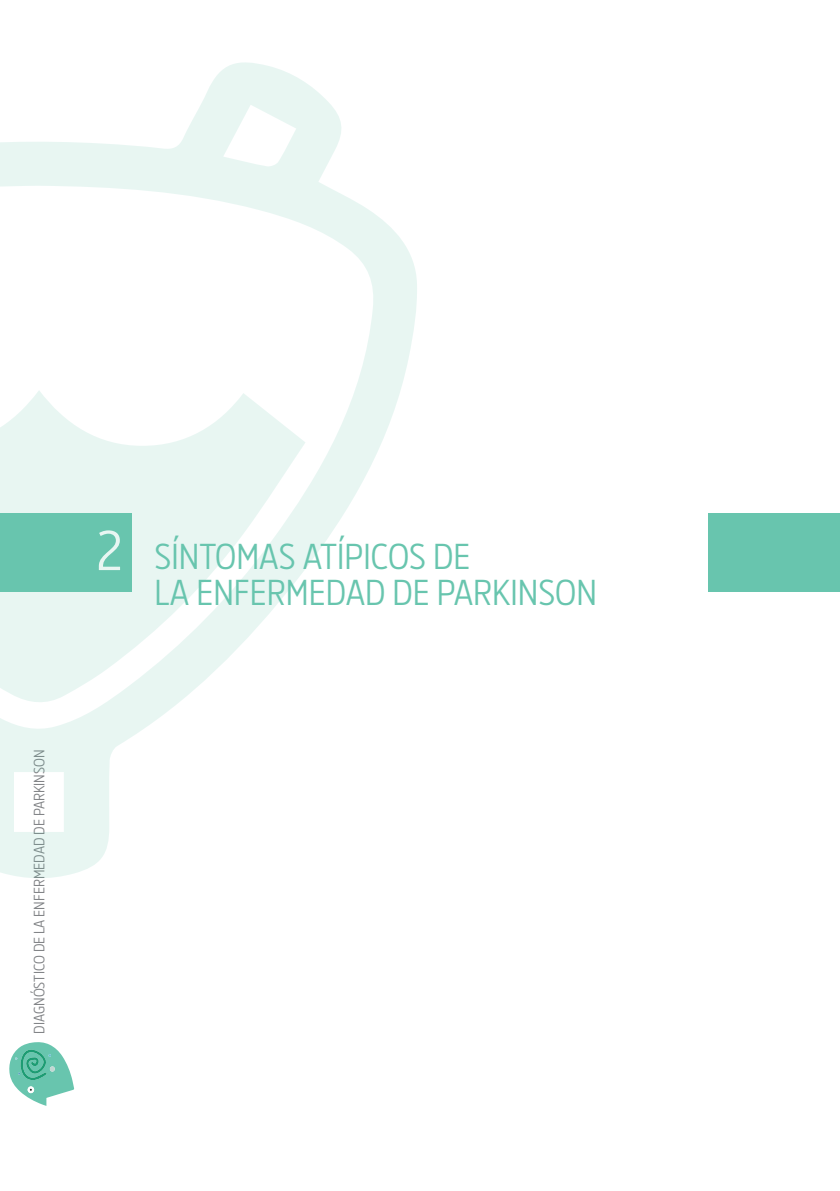
<style>
.page{position:relative;width:840px;height:1191px;background:#fff}
.page>*{position:absolute;margin:0;border:0;box-sizing:border-box;transform-origin:0 0}
._11_Título_capítulo{font:56px "Dsignes";color:#fff}
._11_Título_capítulo-2{font:36px/36px "Dsignes";color:#68c5ae}
.INDICE{font:15px "Dsignes";color:#808285}
</style>
<div class="page">
<div style="left:707px;top:513px;width:132px;height:79px;background:#68c5ae"></div>
<svg style="left:9px;top:1042px;width:65px;height:64px"></svg>
<svg style="left:0;top:62px;width:417px;height:816px"></svg>
<svg style="left:0;top:390px;width:305px;height:315px;fill:#e8f6f2"></svg>
<p class="_11_Título_capítulo" style="left:96px;top:518px;width:28px">2</p>
<p class="_11_Título_capítulo-2" style="left:154px;top:537px;width:443px">SÍNTOMAS ATÍPICOS DE<br>LA ENFERMEDAD DE PARKINSON</p>
<p class="INDICE" style="left:31px;top:1033px;width:285px;rotate:-90deg">DIAGNÓSTICO DE LA ENFERMEDAD DE PARKINSON</p>
</div>
